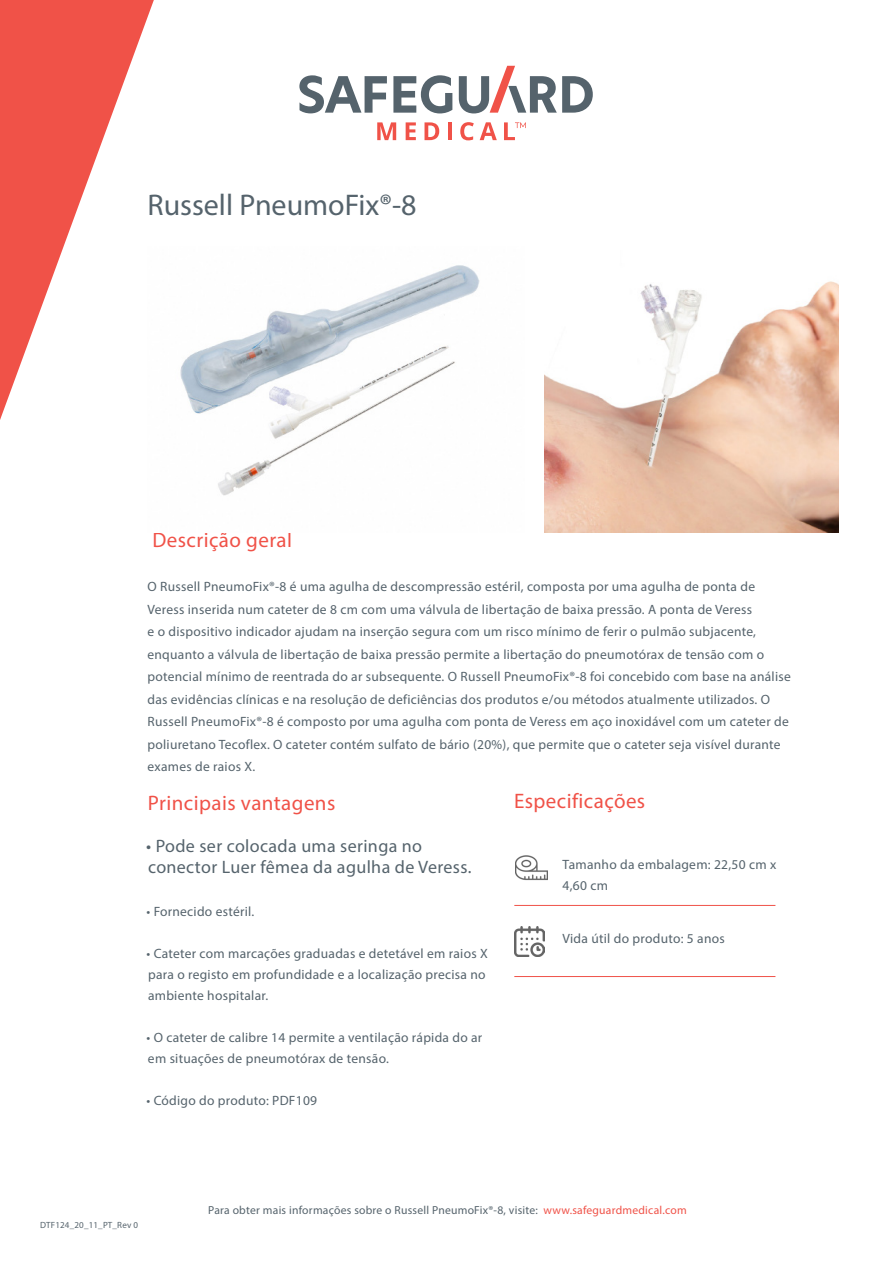
<style>
.page{position:relative;width:893px;height:1263px;background:#fff}
.page>*{position:absolute;margin:0;border:0;box-sizing:border-box;transform-origin:0 0}
.t1{font:30px "Myriad Pro";color:#55636c}
.t2{font:21px "Myriad Pro";letter-spacing:.02em;color:#f05248}
.t3{font:18px/21px "Myriad Pro";letter-spacing:.02em;color:#55636c}
.t4{font:13.5px/22.5px "Myriad Pro";letter-spacing:.02em;color:#55636c}
.t5{font:11.7px "Myriad Pro";letter-spacing:.02em;color:#55636c}
.t6{font:9px "Myriad Pro";letter-spacing:.02em;color:#55636c}
.s1{color:#f05248}
</style>
<div class="page">
<svg style="left:0;top:0;width:154px;height:420px;fill:#f05248"></svg>
<img style="left:516px;top:855px;width:31px;height:26px">
<img style="left:514px;top:926px;width:30px;height:30px">
<hr style="left:514px;top:905px;width:261px;height:1px;background:#f05248">
<hr style="left:514px;top:976px;width:261px;height:1px;background:#f05248">
<img style="left:148px;top:246px;width:332px;height:250px">
<img style="left:544px;top:281px;width:295px;height:251px">
<svg style="left:299px;top:75px;width:88px;height:38px"></svg>
<svg style="left:393px;top:75px;width:59px;height:38px"></svg>
<svg style="left:459px;top:66px;width:134px;height:47px"></svg>
<svg style="left:377px;top:122px;width:19px;height:18px"></svg>
<svg style="left:406px;top:122px;width:10px;height:18px"></svg>
<svg style="left:424px;top:122px;width:15px;height:18px"></svg>
<hr style="left:448px;top:122px;width:4px;height:18px;background:#f05248">
<svg style="left:460px;top:122px;width:14px;height:18px"></svg>
<svg style="left:480px;top:122px;width:17px;height:18px"></svg>
<svg style="left:504px;top:122px;width:22px;height:18px"></svg>
<p class="t1" style="left:148px;top:186px;width:271px">Russell PneumoFix®-8</p>
<p class="t2" style="left:152px;top:527px;width:141px">Descrição geral</p>
<p class="t4" style="left:148px;top:575px;width:645px">O Russell PneumoFix®-8 é uma agulha de descompressão estéril, composta por uma agulha de ponta de Veress inserida num cateter de 8 cm com uma válvula de libertação de baixa pressão. A ponta de Veress<br>e o dispositivo indicador ajudam na inserção segura com um risco mínimo de ferir o pulmão subjacente, enquanto a válvula de libertação de baixa pressão permite a libertação do pneumotórax de tensão com o potencial mínimo de reentrada do ar subsequente. O Russell PneumoFix®-8 foi concebido com base na análise das evidências clínicas e na resolução de deficiências dos produtos e/ou métodos atualmente utilizados. O Russell PneumoFix®-8 é composto por uma agulha com ponta de Veress em aço inoxidável com um cateter de poliuretano Tecoflex. O cateter contém sulfato de bário (20%), que permite que o cateter seja visível durante exames de raios X.</p>
<p class="t2" style="left:148px;top:790px;width:189px">Principais vantagens</p>
<p class="t3" style="left:146px;top:835px;width:327px">• Pode ser colocada uma seringa no conector Luer fêmea da agulha de Veress.</p>
<p class="t4" style="left:146px;top:900px;width:109px">• Fornecido estéril.</p>
<p class="t4" style="left:146px;top:943px;width:343px;line-height:21px">• Cateter com marcações graduadas e detetável em raios X para o registo em profundidade e a localização precisa no ambiente hospitalar.</p>
<p class="t4" style="left:146px;top:1027px;width:337px;line-height:21px">• O cateter de calibre 14 permite a ventilação rápida do ar em situações de pneumotórax de tensão.</p>
<p class="t4" style="left:146px;top:1089px;width:172px">• Código do produto: PDF109</p>
<p class="t2" style="left:514px;top:788px;width:133px">Especificações</p>
<p class="t4" style="left:563px;top:853px;width:215px;line-height:21px">Tamanho da embalagem: 22,50 cm x<br>4,60 cm</p>
<p class="t4" style="left:563px;top:927px;width:164px">Vida útil do produto: 5 anos</p>
<p class="t6" style="left:40px;top:1219px;width:100px">DTF124_20_11_PT_Rev 0</p>
<p class="t5" style="left:208px;top:1203px;width:480px">Para obter mais informações sobre o Russell PneumoFix®-8, visite: <span class="s1">www.safeguardmedical.com</span></p>
</div>
